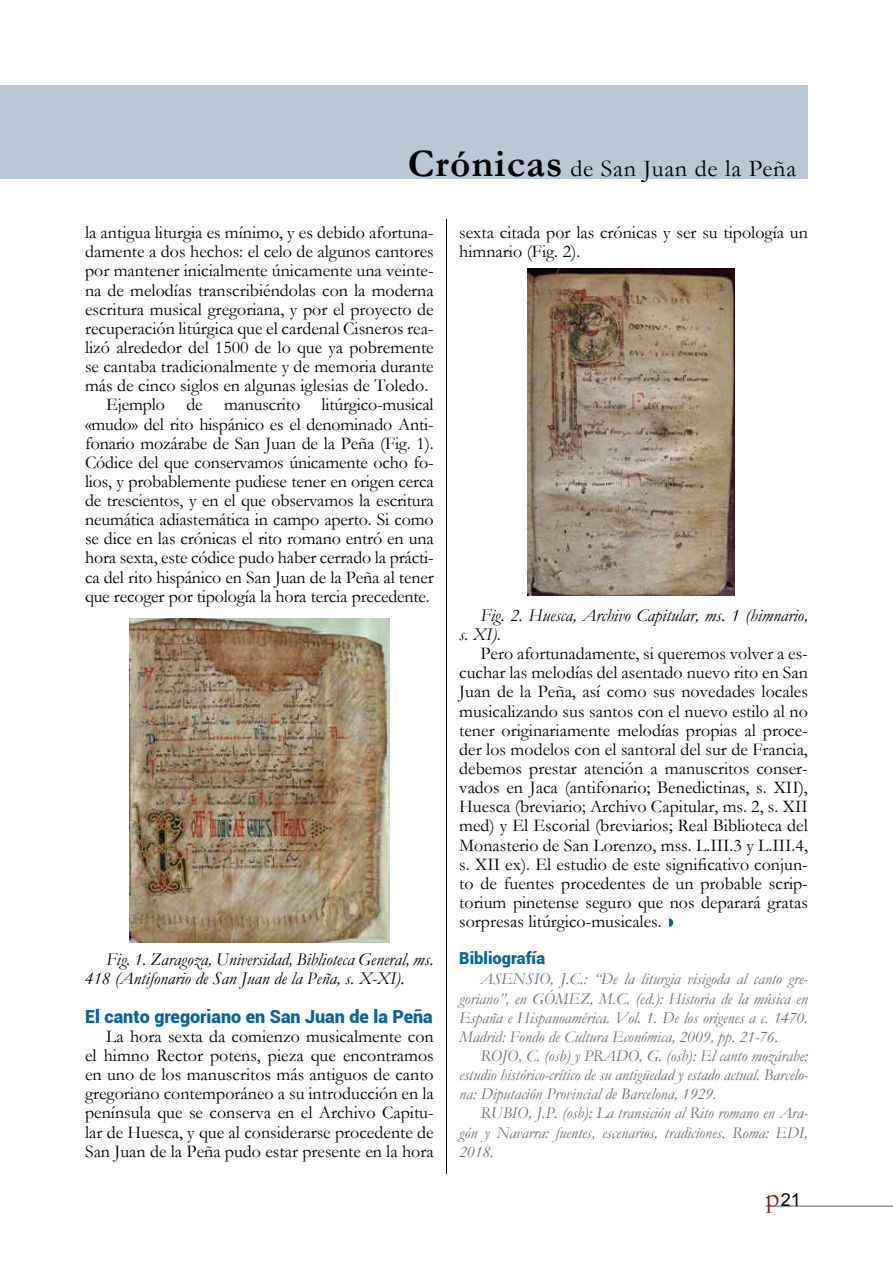
<style>
.page{position:relative;width:893px;height:1263px;background:#fff}
.page>*{position:absolute;margin:0;border:0;box-sizing:border-box;transform-origin:0 0}
.t1{font:24.15px "Garamond";letter-spacing:.03em;color:#000}
.t2{font:18px/19.2px "Garamond";color:#000;text-align:justify}
.t3{font:italic 18px/19.2px "Garamond";color:#000}
.t4{font:900 18px "Roboto";color:#0065a4}
.t5{font:18px "Arial";color:#000}
.t6{font:italic 16.5px/19.2px "Garamond";color:#6d6e71;text-align:justify}
.t7{font:900 16.5px "Roboto";color:#0065a4}
.s1{font-weight:700;font-size:39.15px}
.s2{font-style:normal}
.s3{font-family:"Garamond";font-size:27px;color:#7b1b16}
</style>
<div class="page">
<hr style="left:766px;top:1205px;width:127px;height:2px;background:#939598">
<div style="left:0;top:85px;width:808px;height:94px;background:#b9c7d4"></div>
<svg style="left:669px;top:918px;width:4px;height:9px"></svg>
<img style="left:129px;top:619px;width:260px;height:323px">
<img style="left:528px;top:269px;width:206px;height:327px">
<hr style="left:446px;top:219px;width:1px;height:955px;background:#000">
<h1 class="t1" style="left:408px;top:152px;width:390px"><span class="s1">Crónicas</span> de San Juan de la Peña</h1>
<p class="t2" style="left:85px;top:222px;width:350px;text-align:right">la antigua liturgia es mínimo, y es debido afortuna&shy;damente a dos hechos: el celo de algunos cantores por mantener inicialmente únicamente una veinte&shy;na de melodías transcribiéndolas con la moderna escritura musical gregoriana, y por el proyecto de recuperación litúrgica que el cardenal Cisneros rea&shy;lizó alrededor del 1500 de lo que ya pobremente se cantaba tradicionalmente y de memoria durante más de cinco siglos en algunas iglesias de Toledo.<br>Ejemplo de manuscrito litúrgico-musical «mudo» del rito hispánico es el denominado Anti&shy;fonario mozárabe de San Juan de la Peña (Fig. 1).<br>Códice del que conservamos únicamente ocho fo&shy;lios, y probablemente pudiese tener en origen cerca de trescientos, y en el que observamos la escritura neumática adiastemática in campo aperto. Si como se dice en las crónicas el rito romano entró en una hora sexta, este códice pudo haber cerrado la prácti&shy;ca del rito hispánico en San Juan de la Peña al tener que recoger por tipología la hora tercia precedente.</p>
<p class="t3" style="left:85px;top:950px;width:350px;text-indent:21px">Fig. 1. Zaragoza, Universidad, Biblioteca General, ms.<br>418 (Antifonario de San Juan de la Peña, s. X-XI).</p>
<p class="t4" style="left:85px;top:1004px;width:349px">El canto gregoriano en San Juan de la Peña</p>
<p class="t2" style="left:85px;top:1026px;width:350px;text-indent:21px">La hora sexta da comienzo musicalmente con el himno Rector potens, pieza que encontramos en uno de los manuscritos más antiguos de canto gregoriano contemporáneo a su introducción en la península que se conserva en el Archivo Capitu&shy;lar de Huesca, y que al considerarse procedente de San Juan de la Peña pudo estar presente en la hora</p>
<p class="t2" style="left:459px;top:222px;width:350px">sexta citada por las crónicas y ser su tipología un himnario (Fig. 2).</p>
<p class="t3" style="left:459px;top:605px;width:350px;text-indent:21px">Fig. 2. Huesca, Archivo Capitular, ms. 1 (himnario, s. XI)<span class="s2">.</span></p>
<p class="t2" style="left:459px;top:643px;width:350px;text-indent:21px">Pero afortunadamente, si queremos volver a es&shy;cuchar las melodías del asentado nuevo rito en San Juan de la Peña, así como sus novedades locales musicalizando sus santos con el nuevo estilo al no tener originariamente melodías propias al proce&shy;der los modelos con el santoral del sur de Francia, debemos prestar atención a manuscritos conser&shy;vados en Jaca (antifonario; Benedictinas, s. XII), Huesca (breviario; Archivo Capitular, ms. 2, s. XII med) y El Escorial (breviarios; Real Biblioteca del Monasterio de San Lorenzo, mss. L.III.3 y L.III.4, s. XII ex). El estudio de este significativo conjun&shy;to de fuentes procedentes de un probable scrip&shy;torium pinetense seguro que nos deparará gratas sorpresas litúrgico-musicales.</p>
<p class="t7" style="left:459px;top:946px;width:87px">Bibliografía</p>
<p class="t6" style="left:459px;top:969px;width:350px;text-indent:21px">ASENSIO, J.C.: “De la liturgia visigoda al canto gre&shy;goriano”, en GÓMEZ, M.C. (ed.): Historia de la música en España e Hispanoamérica. Vol. 1. De los orígenes a c. 1470.<br>Madrid: Fondo de Cultura Económica, 2009, pp. 21-76.</p>
<p class="t6" style="left:459px;top:1046px;width:350px;text-indent:21px">ROJO, C. (osb) y PRADO, G. (osb): El canto mozárabe: estudio histórico-crítico de su antigüedad y estado actual. Barcelo&shy;na: Diputación Provincial de Barcelona, 1929.</p>
<p class="t6" style="left:459px;top:1103px;width:350px;text-indent:21px">RUBIO, J.P. (osb): La transición al Rito romano en Ara&shy;gón y Navarra: fuentes, escenarios, tradiciones. Roma: EDI, 2018.</p>
<p class="t5" style="left:766px;top:1187px;width:37px"><span class="s3">p</span>21</p>
</div>
